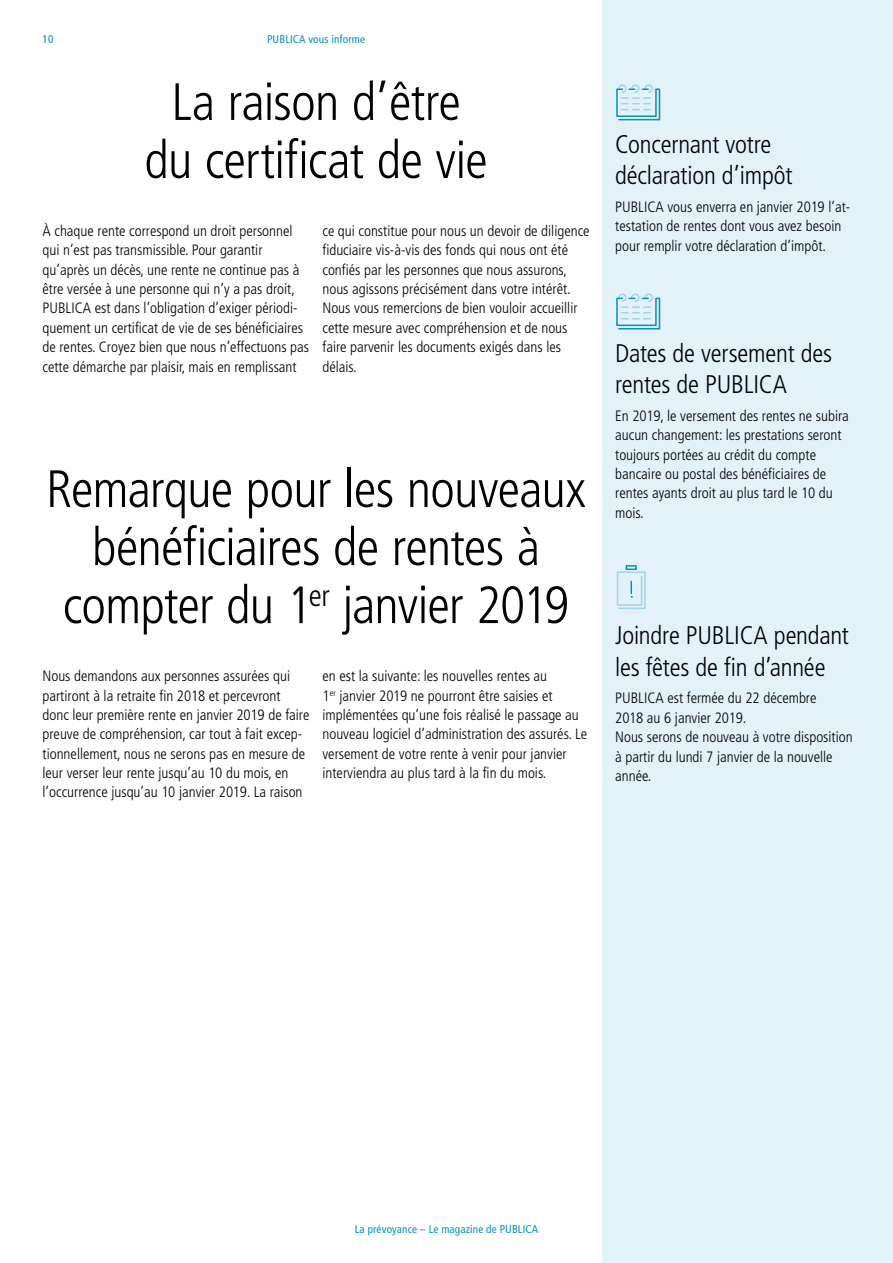
<style>
.page{position:relative;width:893px;height:1263px;background:#fff}
.page>*{position:absolute;margin:0;border:0;box-sizing:border-box;transform-origin:0 0}
.t1{font:300 condensed 52.5px/58.1px "Frutiger";letter-spacing:-.015em;color:#000;text-align:center}
.t2{font:300 condensed 25.5px/31.5px "Frutiger";letter-spacing:-.01em;color:#000}
.t3{font:300 condensed 15px/19.4px "Frutiger";color:#000}
.t4{font:condensed 11.25px "Frutiger";letter-spacing:.01em;color:#0091c0}
</style>
<div class="page">
<div style="left:602px;top:0;width:291px;height:1263px;background:#e3f2f8"></div>
<svg style="left:616px;top:84px;width:45px;height:37px"></svg>
<svg style="left:616px;top:293px;width:45px;height:37px"></svg>
<div style="left:626px;top:565px;width:11px;height:5px;border:2px solid #0091c0"></div>
<svg style="left:616px;top:571px;width:30px;height:38px"></svg>
<p class="t4" style="left:43px;top:32px;width:12px">10</p>
<p class="t4" style="left:267px;top:32px;width:99px">PUBLICA vous informe</p>
<h1 class="t1" style="left:144px;top:73px;width:345px">La raison d’être du certificat de vie</h1>
<p class="t3" style="left:43px;top:221px;width:268px">À chaque rente correspond un droit personnel qui n’est pas transmissible. Pour garantir qu’après un décès, une rente ne continue pas à être versée à une personne qui n’y a pas droit, PUBLICA est dans l’obligation d’exiger périodi&shy;quement un certificat de vie de ses bénéficiaires de rentes. Croyez bien que nous n’effectuons pas cette démarche par plaisir, mais en remplissant</p>
<p class="t3" style="left:322px;top:221px;width:269px">ce qui constitue pour nous un devoir de diligence fiduciaire vis-à-vis des fonds qui nous ont été confiés par les personnes que nous assurons, nous agissons précisément dans votre intérêt.<br>Nous vous remercions de bien vouloir accueillir cette mesure avec compréhension et de nous faire parvenir les documents exigés dans les délais.</p>
<h1 class="t1" style="left:46px;top:461px;width:541px">Remarque pour les nouveaux bénéficiaires de rentes à compter du 1<sup>er</sup> janvier 2019</h1>
<p class="t3" style="left:43px;top:666px;width:268px">Nous demandons aux personnes assurées qui partiront à la retraite fin 2018 et percevront donc leur première rente en janvier 2019 de faire preuve de compréhension, car tout à fait excep&shy;tionnellement, nous ne serons pas en mesure de leur verser leur rente jusqu’au 10 du mois, en l’occurrence jusqu’au 10 janvier 2019. La raison</p>
<p class="t3" style="left:322px;top:666px;width:266px">en est la suivante: les nouvelles rentes au<br>1<sup>er</sup> janvier 2019 ne pourront être saisies et implémentées qu’une fois réalisé le passage au nouveau logiciel d’administration des assurés. Le versement de votre rente à venir pour janvier interviendra au plus tard à la fin du mois.</p>
<h2 class="t2" style="left:615px;top:128px;width:179px">Concernant votre déclaration d’impôt</h2>
<p class="t3" style="left:615px;top:197px;width:237px">PUBLICA vous enverra en janvier 2019 l’at&shy;testation de rentes dont vous avez besoin pour remplir votre déclaration d’impôt.</p>
<h2 class="t2" style="left:615px;top:337px;width:219px">Dates de versement des rentes de PUBLICA</h2>
<p class="t3" style="left:615px;top:406px;width:235px">En 2019, le versement des rentes ne subira aucun changement: les prestations seront toujours portées au crédit du compte bancaire ou postal des bénéficiaires de rentes ayants droit au plus tard le 10 du mois.</p>
<h2 class="t2" style="left:615px;top:620px;width:235px">Joindre PUBLICA pendant les fêtes de fin d’année</h2>
<p class="t3" style="left:615px;top:689px;width:239px">PUBLICA est fermée du 22 décembre<br>2018 au 6 janvier 2019.<br>Nous serons de nouveau à votre disposition à partir du lundi 7 janvier de la nouvelle année.</p>
<p class="t4" style="left:355px;top:1223px;width:185px">La prévoyance – Le magazine de PUBLICA</p>
</div>
